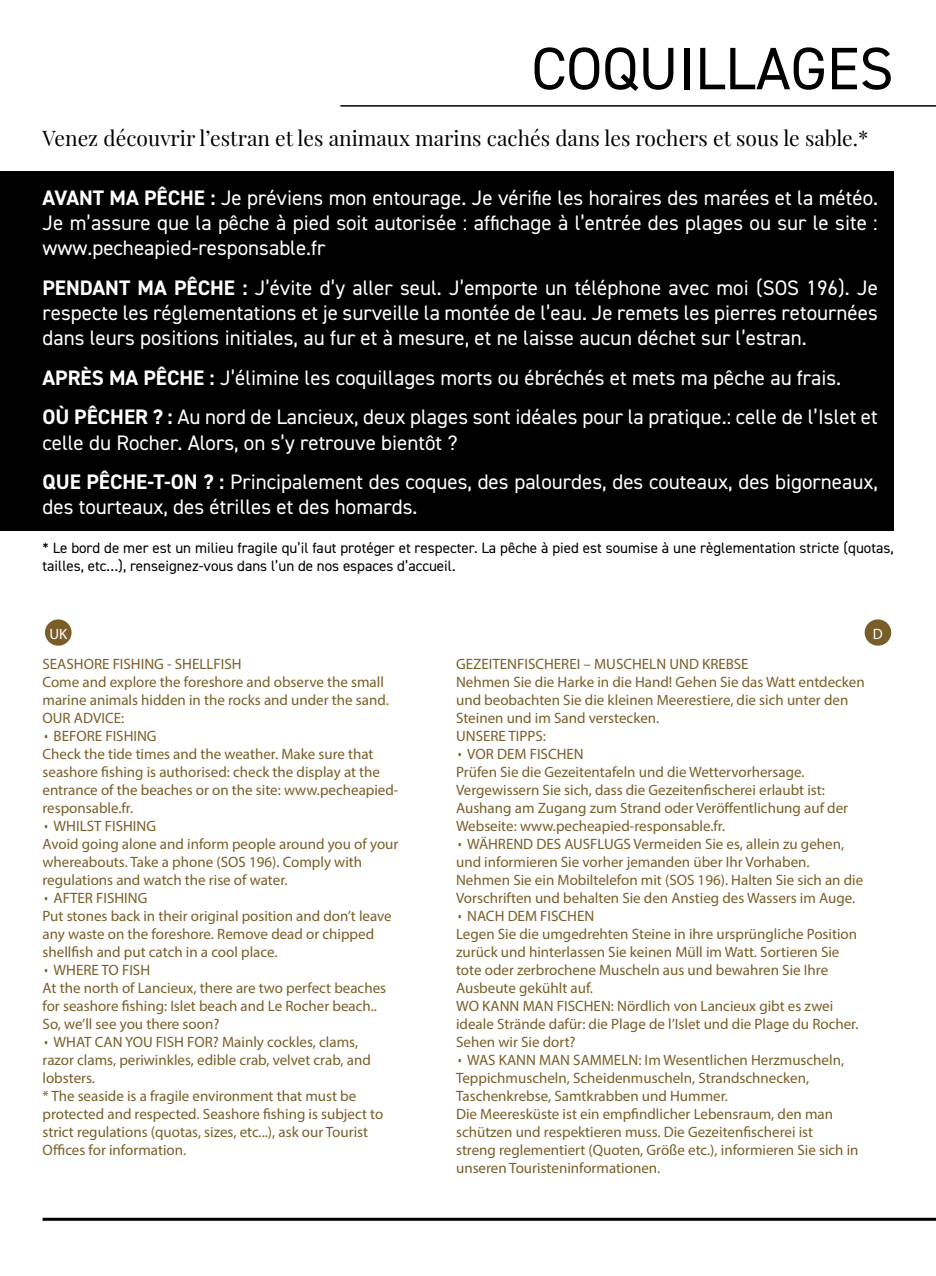
<style>
.page{position:relative;width:936px;height:1276px;background:#fff}
.page>*{position:absolute;margin:0;border:0;box-sizing:border-box;transform-origin:0 0}
.t1{font:60px "DIN2014";color:#000}
.t2{font:21px/25.2px "DIN2014";color:#fff;text-align:justify}
.t3{font:21px "Playfair Display";color:#000}
.t4{font:15px/18px "Myriad Pro";color:#7a5e29}
.t5{font:15px/18px "DIN2014";color:#000}
.t6{font:15px "Myriad Pro";color:#fff}
.s1{font-weight:700}
.s2{font-family:"Lucida Sans";font-weight:600;font-size:15.6px}
</style>
<div class="page">
<div style="left:0;top:171px;width:893px;height:360px;background:#000"></div>
<hr style="left:43px;top:1217px;width:892px;height:3px;background:#000">
<div style="left:45px;top:619px;width:27px;height:26px;background:#7a5e29;border-radius:50%"></div>
<div style="left:864px;top:619px;width:27px;height:26px;background:#7a5e29;border-radius:50%"></div>
<hr style="left:340px;top:105px;width:595px;height:2px;background:#000">
<h1 class="t1" style="left:531px;top:31px;width:363px">COQUILLAGES</h1>
<h2 class="t3" style="left:43px;top:122px;width:827px">Venez découvrir l’estran et les animaux marins cachés dans les rochers et sous le sable.*</h2>
<h2 class="t2" style="left:43px;top:184px;width:836px"><span class="s1">AVANT MA PÊCHE :</span> Je préviens mon entourage. Je vérifie les horaires des marées et la météo.<br>Je m’assure que la pêche à pied soit autorisée : affichage à l’entrée des plages ou sur le site : www.pecheapied-responsable.fr</h2>
<p class="t2" style="left:43px;top:274px;width:836px"><span class="s1">PENDANT MA PÊCHE :</span> J’évite d’y aller seul. J’emporte un téléphone avec moi (SOS 196). Je respecte les réglementations et je surveille la montée de l’eau. Je remets les pierres retournées dans leurs positions initiales, au fur et à mesure, et ne laisse aucun déchet sur l’estran.</p>
<h2 class="t2" style="left:43px;top:357px;width:836px;line-height:39.6px"><span class="s1">APRÈS MA PÊCHE :</span> J’élimine les coquillages morts ou ébréchés et mets ma pêche au frais.<br><span class="s1">OÙ PÊCHER ? :</span> Au nord de Lancieux, deux plages sont idéales pour la pratique.: celle de l’Islet et</h2>
<h2 class="t2" style="left:43px;top:422px;width:836px;line-height:39.6px">celle du Rocher. Alors, on s’y retrouve bientôt ?<br><span class="s1">QUE PÊCHE-T-ON ? :</span> Principalement des coques, des palourdes, des couteaux, des bigorneaux,</h2>
<h2 class="t2" style="left:43px;top:494px;width:376px">des tourteaux, des étrilles et des homards.</h2>
<p class="t5" style="left:43px;top:539px;width:852px">* Le bord de mer est un milieu fragile qu’il faut protéger et respecter. La pêche à pied est soumise à une règlementation stricte (quotas, tailles, etc…), renseignez-vous dans l’un de nos espaces d’accueil.</p>
<p class="t6" style="left:49px;top:624px;width:19px">UK</p>
<p class="t4" style="left:43px;top:655px;width:348px">SEASHORE FISHING - SHELLFISH<br>Come and explore the foreshore and observe the small marine animals hidden in the rocks and under the sand.<br>OUR ADVICE:</p>
<p class="t4" style="left:43px;top:727px;width:357px"><span class="s2">•</span> BEFORE FISHING<br>Check the tide times and the weather. Make sure that seashore fishing is authorised: check the display at the entrance of the beaches or on the site: www.pecheapied&shy;responsable.fr.</p>
<p class="t4" style="left:43px;top:817px;width:357px"><span class="s2">•</span> WHILST FISHING<br>Avoid going alone and inform people around you of your whereabouts. Take a phone (SOS 196). Comply with regulations and watch the rise of water.</p>
<p class="t4" style="left:43px;top:889px;width:351px"><span class="s2">•</span> AFTER FISHING<br>Put stones back in their original position and don’t leave any waste on the foreshore. Remove dead or chipped shellfish and put catch in a cool place.</p>
<p class="t4" style="left:43px;top:961px;width:345px"><span class="s2">•</span> WHERE TO FISH<br>At the north of Lancieux, there are two perfect beaches for seashore fishing: Islet beach and Le Rocher beach..<br>So, we’ll see you there soon?</p>
<p class="t4" style="left:43px;top:1033px;width:342px"><span class="s2">•</span> WHAT CAN YOU FISH FOR? Mainly cockles, clams, razor clams, periwinkles, edible crab, velvet crab, and lobsters.<br>* The seaside is a fragile environment that must be protected and respected. Seashore fishing is subject to strict regulations (quotas, sizes, etc...), ask our Tourist Offices for information.</p>
<p class="t4" style="left:456px;top:655px;width:410px">GEZEITENFISCHEREI – MUSCHELN UND KREBSE<br>Nehmen Sie die Harke in die Hand! Gehen Sie das Watt entdecken und beobachten Sie die kleinen Meerestiere, die sich unter den Steinen und im Sand verstecken.<br>UNSERE TIPPS:</p>
<p class="t4" style="left:456px;top:745px;width:393px"><span class="s2">•</span> VOR DEM FISCHEN<br>Prüfen Sie die Gezeitentafeln und die Wettervorhersage.<br>Vergewissern Sie sich, dass die Gezeitenfischerei erlaubt ist:<br>Aushang am Zugang zum Strand oder Veröffentlichung auf der Webseite: www.pecheapied-responsable.fr.</p>
<p class="t4" style="left:456px;top:835px;width:409px"><span class="s2">•</span> WÄHREND DES AUSFLUGS Vermeiden Sie es, allein zu gehen, und informieren Sie vorher jemanden über Ihr Vorhaben.<br>Nehmen Sie ein Mobiltelefon mit (SOS 196). Halten Sie sich an die Vorschriften und behalten Sie den Anstieg des Wassers im Auge.</p>
<p class="t4" style="left:456px;top:907px;width:404px"><span class="s2">•</span> NACH DEM FISCHEN<br>Legen Sie die umgedrehten Steine in ihre ursprüngliche Position zurück und hinterlassen Sie keinen Müll im Watt. Sortieren Sie tote oder zerbrochene Muscheln aus und bewahren Sie Ihre Ausbeute gekühlt auf.<br>WO KANN MAN FISCHEN: Nördlich von Lancieux gibt es zwei ideale Strände dafür: die Plage de l’Islet und die Plage du Rocher.<br>Sehen wir Sie dort?</p>
<p class="t4" style="left:456px;top:1051px;width:404px"><span class="s2">•</span> WAS KANN MAN SAMMELN: Im Wesentlichen Herzmuscheln, Teppichmuscheln, Scheidenmuscheln, Strandschnecken, Taschenkrebse, Samtkrabben und Hummer.<br>Die Meeresküste ist ein empfindlicher Lebensraum, den man schützen und respektieren muss. Die Gezeitenfischerei ist<br>streng reglementiert (Quoten, Größe etc.), informieren Sie sich in unseren Touristeninformationen.</p>
<p class="t6" style="left:872px;top:624px;width:11px">D</p>
</div>
